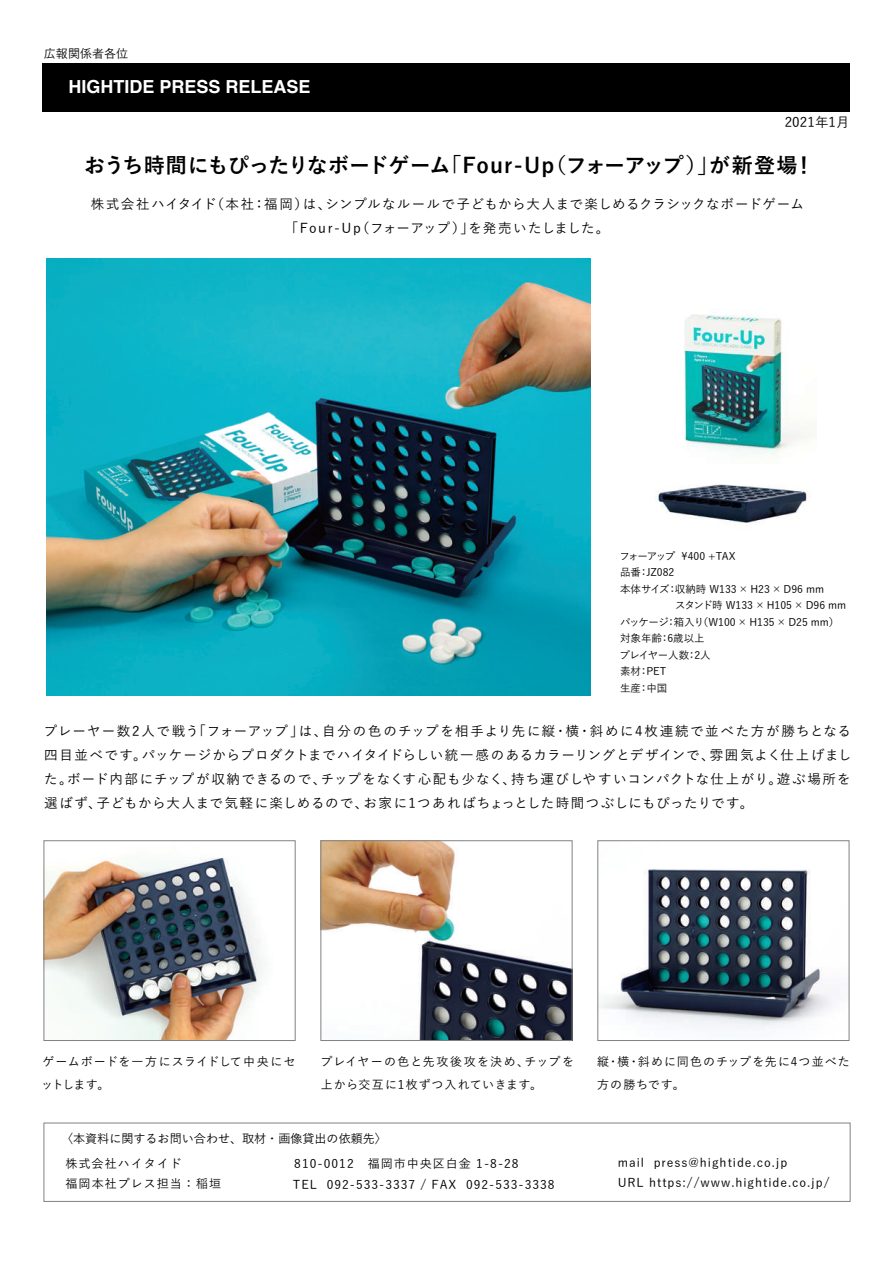
<style>
.page{position:relative;width:893px;height:1263px;background:#fff}
.page>*{position:absolute;margin:0;border:0;box-sizing:border-box;transform-origin:0 0}
.t1{font:700 21px "Yu Go";letter-spacing:-.03em;color:#000}
.t2{font:700 18px "Helvetica";color:#fff}
.t3{font:500 13.5px/24px "Yu Go";letter-spacing:.04em;color:#000;text-align:justify}
.t4{font:500 13.5px "Yu Go";letter-spacing:.005em;color:#000}
.t5{font:500 12px/22.5px "Yu Go";letter-spacing:.08em;color:#000}
.t6{font:500 12px/25.3px "Yu Go";color:#000}
.t7{font:500 12px/22.5px "Yu Go";letter-spacing:.035em;color:#000}
.t8{font:500 10.5px/16.5px "Yu Go";color:#000}
</style>
<div class="page">
<div style="left:42px;top:64px;width:807px;height:48px;background:#000"></div>
<img style="left:656px;top:484px;width:154px;height:39px">
<img style="left:683px;top:309px;width:133px;height:147px">
<img style="left:47px;top:258px;width:544px;height:437px">
<img style="left:46px;top:858px;width:216px;height:180px">
<div style="left:44px;top:840px;width:251px;height:200px;border:1px solid #828282"></div>
<div style="left:44px;top:1122px;width:806px;height:79px;border:1px solid #828282"></div>
<img style="left:323px;top:842px;width:247px;height:196px">
<div style="left:321px;top:840px;width:251px;height:200px;border:1px solid #828282"></div>
<img style="left:599px;top:869px;width:234px;height:162px">
<div style="left:597px;top:840px;width:252px;height:200px;border:1px solid #828282"></div>
<p class="t6" style="left:44px;top:39px;width:86px">広報関係者各位</p>
<h2 class="t2" style="left:68px;top:72px;width:244px">HIGHTIDE PRESS RELEASE</h2>
<p class="t4" style="left:785px;top:110px;width:66px">2021年1月</p>
<h1 class="t1" style="left:84px;top:153px;width:732px">おうち時間にもぴったりなボードゲーム「Four-Up（フォーアップ）」が新登場！</h1>
<p class="t3" style="left:91px;top:190px;width:715px;text-align:center">株式会社ハイタイド（本社：福岡）は、シンプルなルールで子どもから大人まで楽しめるクラシックなボードゲーム「Four-Up（フォーアップ）」を発売いたしました。</p>
<p class="t8" style="left:619px;top:546px;width:228px">フォーアップ ¥400 +TAX<br>品番：JZ082<br>本体サイズ：収納時 W133 × H23 × D96 mm<br>　　　　　 スタンド時 W133 × H105 × D96 mmパッケージ：箱入り（W100 × H135 × D25 mm）対象年齢：6歳以上<br>プレイヤー人数：2人<br>素材：PET<br>生産：中国</p>
<p class="t3" style="left:44px;top:717px;width:809px">プレーヤー数2人で戦う「フォーアップ」は、自分の色のチップを相手より先に縦・横・斜めに4枚連続で並べた方が勝ちとなる四目並べです。パッケージからプロダクトまでハイタイドらしい統一感のあるカラーリングとデザインで、雰囲気よく仕上げました。ボード内部にチップが収納できるので、チップをなくす心配も少なく、持ち運びしやすいコンパクトな仕上がり。遊ぶ場所を選ばず、子どもから大人まで気軽に楽しめるので、お家に1つあればちょっとした時間つぶしにもぴったりです。</p>
<p class="t7" style="left:41px;top:1049px;width:256px">ゲームボードを一方にスライドして中央にセットします。</p>
<p class="t5" style="left:320px;top:1049px;width:255px">プレイヤーの色と先攻後攻を決め、チップを上から交互に1枚ずつ入れていきます。</p>
<p class="t5" style="left:597px;top:1049px;width:254px">縦・横・斜めに同色のチップを先に4つ並べた方の勝ちです。</p>
<p class="t6" style="left:66px;top:1124px;width:323px;text-indent:-4px">〈本資料に関するお問い合わせ、取材・画像貸出の依頼先〉株式会社ハイタイド</p>
<p class="t5" style="left:294px;top:1151px;width:226px">810-0012 福岡市中央区白金 1-8-28</p>
<p class="t5" style="left:618px;top:1149px;width:171px">mail press@hightide.co.jp</p>
<p class="t5" style="left:66px;top:1170px;width:170px">福岡本社プレス担当：稲垣　</p>
<p class="t5" style="left:293px;top:1171px;width:263px">TEL 092-533-3337 / FAX 092-533-3338</p>
<p class="t5" style="left:618px;top:1170px;width:213px">URL https://www.hightide.co.jp/</p>
</div>
